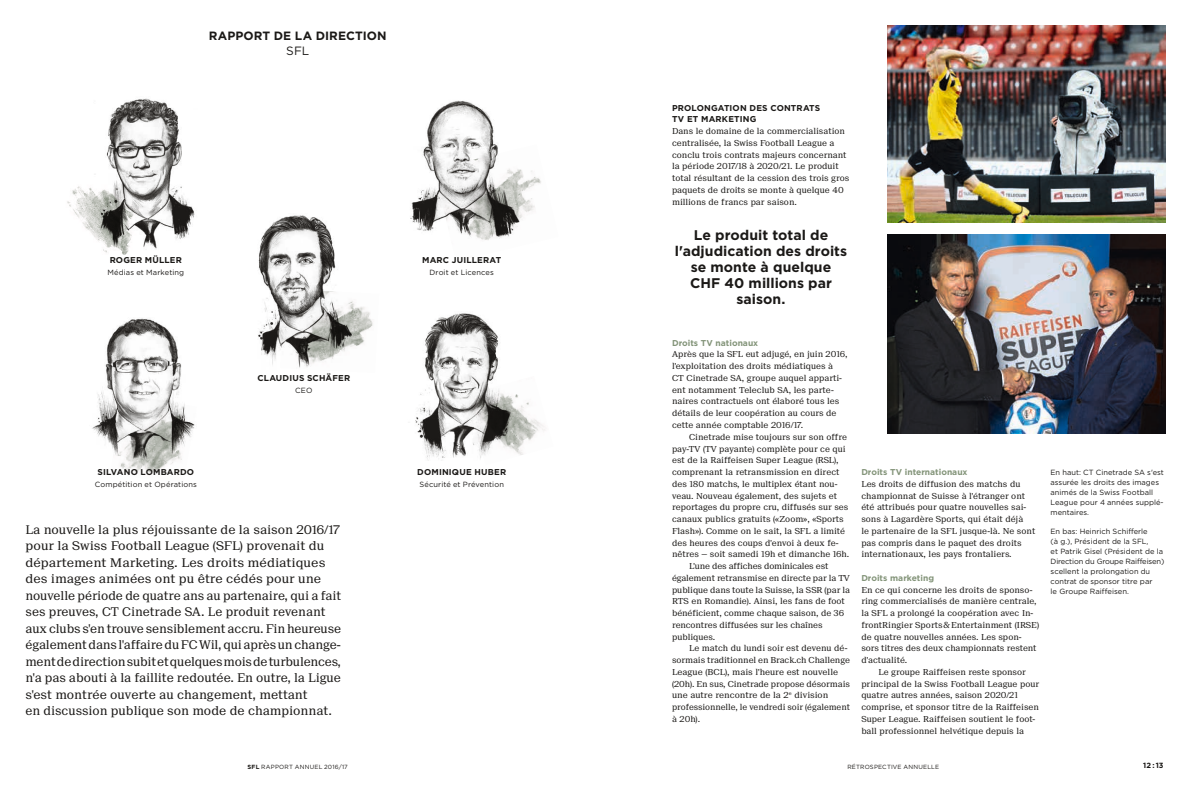
<style>
.page{position:relative;width:1191px;height:794px;background:#fff}
.page>*{position:absolute;margin:0;border:0;box-sizing:border-box;transform-origin:0 0}
.t1{font:700 14px/16px "Gotham";letter-spacing:.005em;color:#1b1917;text-align:center}
.t2{font:12px/16.5px "Suisse Neue";color:#1b1917}
.t3{font:700 12px "Gotham";letter-spacing:.005em;color:#1b1917}
.t4{font:12px "Gotham";color:#1b1917}
.t5{font:700 8.5px/11.7px "Gotham";letter-spacing:.02em;color:#1b1917}
.t6{font:700 8.5px "Gotham";color:#839479}
.t7{font:8.2px/11.7px "Suisse Neue";color:#1b1917}
.t8{font:8.2px "Suisse Neue";letter-spacing:-.02em;color:#1b1917}
.t9{font:7.5px/10px "Gotham";color:#1b1917}
.t10{font:700 7.5px "Gotham";color:#1b1917}
.t11{font:6px "Gotham";letter-spacing:.03em;color:#1b1917}
.s1{font-weight:700}
</style>
<div class="page">
<img style="left:92px;top:318px;width:90px;height:125px">
<img style="left:258px;top:215px;width:78px;height:150px">
<img style="left:415px;top:313px;width:85px;height:148px">
<img style="left:410px;top:100px;width:84px;height:131px">
<img style="left:106px;top:98px;width:89px;height:151px">
<img style="left:67px;top:173px;width:73px;height:82px">
<img style="left:280px;top:289px;width:93px;height:79px">
<img style="left:434px;top:144px;width:107px;height:96px">
<img style="left:110px;top:394px;width:85px;height:79px">
<img style="left:466px;top:376px;width:79px;height:85px">
<img style="left:887px;top:234px;width:278px;height:199px">
<img style="left:887px;top:26px;width:278px;height:196px">
<h2 class="t3" style="left:209px;top:29px;width:179px">RAPPORT DE LA DIRECTION</h2>
<h2 class="t4" style="left:286px;top:44px;width:24px">SFL</h2>
<p class="t5" style="left:110px;top:254px;width:74px">ROGER MÜLLER</p>
<p class="t9" style="left:107px;top:267px;width:78px">Médias et Marketing</p>
<p class="t5" style="left:98px;top:466px;width:98px">SILVANO LOMBARDO</p>
<p class="t9" style="left:95px;top:479px;width:104px">Compétition et Opérations</p>
<p class="t5" style="left:257px;top:372px;width:94px">CLAUDIUS SCHÄFER</p>
<p class="t9" style="left:295px;top:385px;width:19px">CEO</p>
<p class="t2" style="left:26px;top:521px;width:317px">La nouvelle la plus réjouissante de la saison 2016/17 pour la Swiss Football League (SFL) provenait du département Marketing. Les droits médiatiques des images animées ont pu être cédés pour une nouvelle période de quatre ans au partenaire, qui a fait ses preuves, CT Cinetrade SA. Le produit revenant aux clubs s'en trouve sensiblement accru. Fin heureuse également dans l'affaire du FC Wil, qui après un change&shy;ment de direction subit et quelques mois de turbulences, n'a pas abouti à la faillite redoutée. En outre, la Ligue s'est montrée ouverte au changement, mettant<br>en discussion publique son mode de championnat.</p>
<p class="t5" style="left:422px;top:254px;width:81px">MARC JUILLERAT</p>
<p class="t9" style="left:429px;top:267px;width:66px">Droit et Licences</p>
<p class="t5" style="left:417px;top:466px;width:90px">DOMINIQUE HUBER</p>
<p class="t9" style="left:419px;top:479px;width:86px">Sécurité et Prévention</p>
<p class="t5" style="left:672px;top:102px;width:150px">PROLONGATION DES CONTRATS<br>TV ET MARKETING</p>
<p class="t7" style="left:672px;top:125px;width:179px">Dans le domaine de la commercialisation centralisée, la Swiss Football League a conclu trois contrats majeurs concernant la période 2017/18 à 2020/21. Le produit total résultant de la cession des trois gros paquets de droits se monte à quelque 40 millions de francs par saison.</p>
<h1 class="t1" style="left:675px;top:227px;width:174px">Le produit total de l'adjudication des droits se monte à quelque<br>CHF 40 millions par saison.</h1>
<p class="t6" style="left:672px;top:338px;width:88px">Droits TV nationaux</p>
<p class="t7" style="left:672px;top:349px;width:177px">Après que la SFL eut adjugé, en juin 2016, l'exploitation des droits médiatiques à<br>CT Cinetrade SA, groupe auquel apparti&shy;ent notamment Teleclub SA, les parte&shy;naires contractuels ont élaboré tous les détails de leur coopération au cours de cette année comptable 2016/17.</p>
<p class="t7" style="left:689px;top:431px;width:159px">Cinetrade mise toujours sur son offre</p>
<p class="t7" style="left:672px;top:443px;width:175px">pay-TV (TV payante) complète pour ce qui</p>
<p class="t7" style="left:672px;top:454px;width:168px">est de la Raiffeisen Super League (RSL),</p>
<p class="t7" style="left:672px;top:466px;width:169px">comprenant la retransmission en direct</p>
<p class="t7" style="left:672px;top:478px;width:167px">des 180 matchs, le multiplex étant nou-</p>
<p class="t7" style="left:672px;top:490px;width:166px">veau. Nouveau également, des sujets et</p>
<p class="t7" style="left:672px;top:501px;width:178px">reportages du propre cru, diffusés sur ses</p>
<p class="t7" style="left:672px;top:513px;width:173px">canaux publics gratuits («Zoom», «Sports</p>
<p class="t7" style="left:672px;top:525px;width:175px">Flash»). Comme on le sait, la SFL a limité</p>
<p class="t7" style="left:672px;top:537px;width:168px">des heures des coups d'envoi à deux fe-</p>
<p class="t7" style="left:672px;top:548px;width:179px">nêtres — soit samedi 19h et dimanche 16h.</p>
<p class="t8" style="left:689px;top:561px;width:141px">L'une des affiches dominicales est</p>
<p class="t7" style="left:672px;top:572px;width:179px">également retransmise en directe par la TV</p>
<p class="t7" style="left:672px;top:584px;width:179px">publique dans toute la Suisse, la SSR (par la</p>
<p class="t7" style="left:672px;top:595px;width:174px">RTS en Romandie). Ainsi, les fans de foot</p>
<p class="t7" style="left:672px;top:607px;width:174px">bénéficient, comme chaque saison, de 36</p>
<p class="t7" style="left:672px;top:619px;width:152px">rencontres diffusées sur les chaînes</p>
<p class="t7" style="left:672px;top:631px;width:45px">publiques.</p>
<p class="t7" style="left:689px;top:642px;width:160px">Le match du lundi soir est devenu dé-</p>
<p class="t7" style="left:672px;top:654px;width:179px">sormais traditionnel en Brack.ch Challenge</p>
<p class="t7" style="left:672px;top:666px;width:168px">League (BCL), mais l'heure est nouvelle</p>
<p class="t7" style="left:672px;top:678px;width:179px">(20h). En sus, Cinetrade propose désormais</p>
<p class="t7" style="left:672px;top:689px;width:158px">une autre rencontre de la 2<sup>e</sup> division</p>
<p class="t7" style="left:672px;top:701px;width:179px">professionnelle, le vendredi soir (également</p>
<p class="t7" style="left:672px;top:713px;width:30px">à 20h).</p>
<p class="t6" style="left:861px;top:467px;width:108px">Droits TV internationaux</p>
<p class="t7" style="left:861px;top:478px;width:175px">Les droits de diffusion des matchs du championnat de Suisse à l'étranger ont été attribués pour quatre nouvelles sai&shy;sons à Lagardère Sports, qui était déjà<br>le partenaire de la SFL jusque-là. Ne sont pas compris dans le paquet des droits internationaux, les pays frontaliers.</p>
<p class="t6" style="left:861px;top:573px;width:74px">Droits marketing</p>
<p class="t7" style="left:861px;top:584px;width:173px">En ce qui concerne les droits de sponso-</p>
<p class="t7" style="left:861px;top:595px;width:177px">ring commercialisés de manière centrale,</p>
<p class="t7" style="left:861px;top:607px;width:173px">la SFL a prolongé la coopération avec In-</p>
<p class="t7" style="left:861px;top:619px;width:179px">frontRingier Sports&amp;Entertainment (IRSE)</p>
<p class="t7" style="left:861px;top:631px;width:162px">de quatre nouvelles années. Les spon-</p>
<p class="t7" style="left:861px;top:642px;width:177px">sors titres des deux championnats restent</p>
<p class="t7" style="left:861px;top:654px;width:47px">d'actualité.</p>
<p class="t7" style="left:878px;top:666px;width:149px">Le groupe Raiffeisen reste sponsor</p>
<p class="t7" style="left:861px;top:678px;width:179px">principal de la Swiss Football League pour</p>
<p class="t7" style="left:861px;top:689px;width:158px">quatre autres années, saison 2020/21</p>
<p class="t7" style="left:861px;top:701px;width:179px">comprise, et sponsor titre de la Raiffeisen</p>
<p class="t7" style="left:861px;top:713px;width:175px">Super League. Raiffeisen soutient le foot-</p>
<p class="t7" style="left:861px;top:725px;width:164px">ball professionnel helvétique depuis la</p>
<p class="t9" style="left:1050px;top:467px;width:115px">En haut: CT Cinetrade SA s'est assurée les droits des images animés de la Swiss Football<br>League pour 4 années supplé&shy;mentaires.</p>
<p class="t9" style="left:1050px;top:526px;width:115px">En bas: Heinrich Schifferle<br>(à g.), Président de la SFL,<br>et Patrik Gisel (Président de la<br>Direction du Groupe Raiffeisen) scellent la prolongation du contrat de sponsor titre par<br>le Groupe Raiffeisen.</p>
<p class="t11" style="left:248px;top:763px;width:102px"><span class="s1">SFL</span> RAPPORT ANNUEL 2016/17</p>
<p class="t11" style="left:847px;top:763px;width:93px">RÉTROSPECTIVE ANNUELLE</p>
<p class="t10" style="left:1143px;top:761px;width:22px">12:13</p>
</div>
